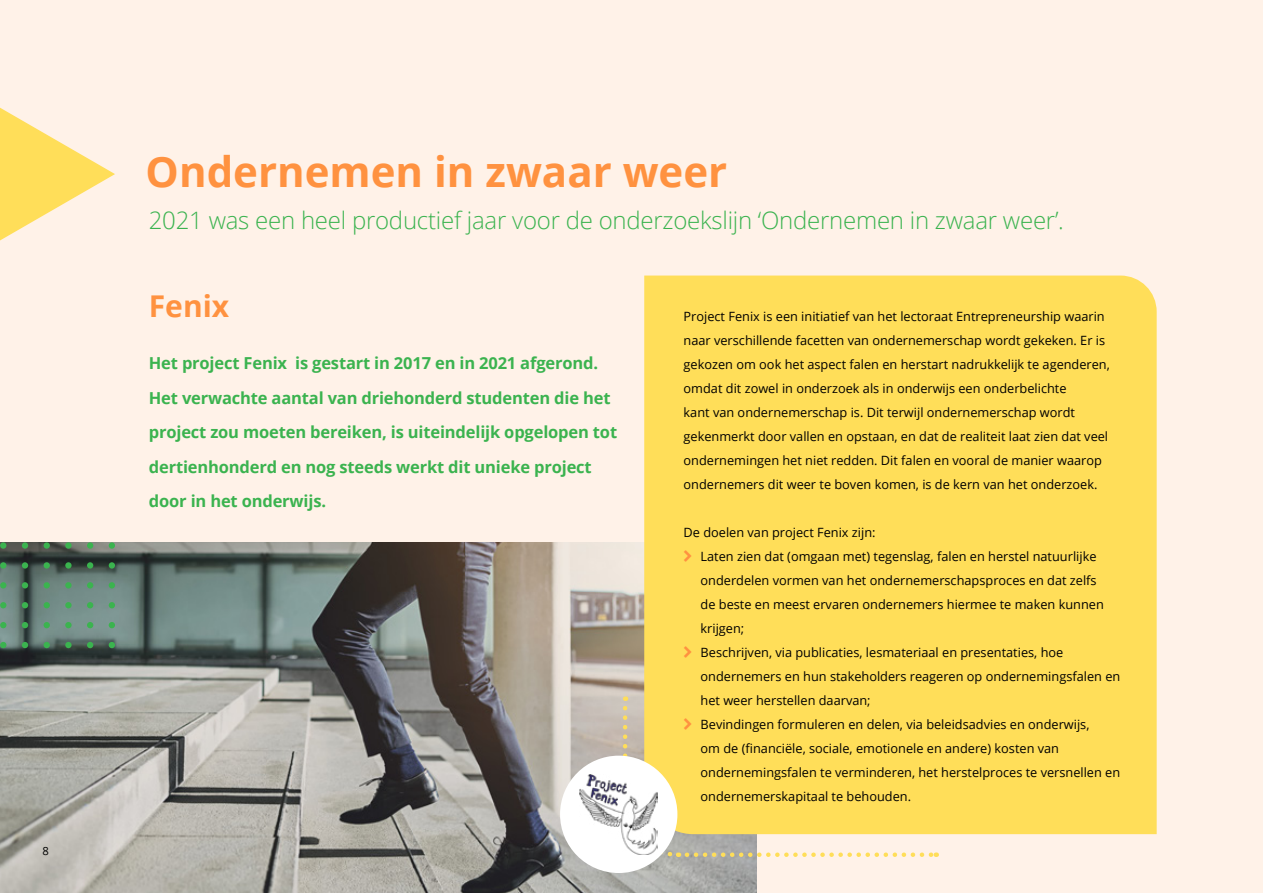
<style>
.page{position:relative;width:1263px;height:893px;background:#fff2e8}
.page>*{position:absolute;margin:0;border:0;box-sizing:border-box;transform-origin:0 0}
.HKOP{font:700 42px "Open Sans";color:#ff9240}
.Body_8_5_pt{font:700 30px "Open Sans";color:#ff9240}
.Body_8_5_pt-2{font:300 24px "Open Sans";letter-spacing:-.01em;color:#3bb34f}
.Intro{font:700 16.5px/34.5px "Open Sans";letter-spacing:-.01em;color:#3bb34f}
.Body_8_5_pt-3{font:12.75px/24px "Open Sans";color:#000}
.t1{font:11.25px "Open Sans";color:#000}
</style>
<div class="page">
<img style="left:0;top:542px;width:757px;height:351px">
<div style="left:644px;top:276px;width:513px;height:558px;background:#ffde59"></div>
<div style="left:0;top:542px;width:6px;height:7px;background:#3bb34f;border-radius:50%"></div>
<div style="left:22px;top:542px;width:6px;height:7px;background:#3bb34f;border-radius:50%"></div>
<div style="left:44px;top:542px;width:6px;height:7px;background:#3bb34f;border-radius:50%"></div>
<div style="left:65px;top:542px;width:7px;height:7px;background:#3bb34f;border-radius:50%"></div>
<div style="left:87px;top:542px;width:6px;height:7px;background:#3bb34f;border-radius:50%"></div>
<div style="left:109px;top:542px;width:6px;height:7px;background:#3bb34f;border-radius:50%"></div>
<svg style="left:0;top:582px;width:6px;height:6px"></svg>
<svg style="left:22px;top:582px;width:6px;height:6px"></svg>
<svg style="left:44px;top:582px;width:6px;height:6px"></svg>
<div style="left:65px;top:582px;width:7px;height:6px;background:#3bb34f;border-radius:50%"></div>
<svg style="left:87px;top:582px;width:6px;height:6px"></svg>
<svg style="left:109px;top:582px;width:6px;height:6px"></svg>
<svg style="left:0;top:622px;width:6px;height:6px"></svg>
<svg style="left:22px;top:622px;width:6px;height:6px"></svg>
<svg style="left:44px;top:622px;width:6px;height:6px"></svg>
<div style="left:65px;top:622px;width:7px;height:6px;background:#3bb34f;border-radius:50%"></div>
<svg style="left:87px;top:622px;width:6px;height:6px"></svg>
<svg style="left:109px;top:622px;width:6px;height:6px"></svg>
<div style="left:0;top:562px;width:6px;height:7px;background:#3bb34f;border-radius:50%"></div>
<div style="left:22px;top:562px;width:6px;height:7px;background:#3bb34f;border-radius:50%"></div>
<div style="left:44px;top:562px;width:6px;height:7px;background:#3bb34f;border-radius:50%"></div>
<svg style="left:65px;top:562px;width:7px;height:7px"></svg>
<div style="left:87px;top:562px;width:6px;height:7px;background:#3bb34f;border-radius:50%"></div>
<div style="left:109px;top:562px;width:6px;height:7px;background:#3bb34f;border-radius:50%"></div>
<svg style="left:0;top:602px;width:6px;height:6px"></svg>
<svg style="left:22px;top:602px;width:6px;height:6px"></svg>
<svg style="left:44px;top:602px;width:6px;height:6px"></svg>
<div style="left:65px;top:602px;width:7px;height:6px;background:#3bb34f;border-radius:50%"></div>
<svg style="left:87px;top:602px;width:6px;height:6px"></svg>
<svg style="left:109px;top:602px;width:6px;height:6px"></svg>
<svg style="left:0;top:642px;width:6px;height:6px"></svg>
<svg style="left:22px;top:642px;width:6px;height:6px"></svg>
<svg style="left:44px;top:642px;width:6px;height:6px"></svg>
<div style="left:65px;top:642px;width:7px;height:6px;background:#3bb34f;border-radius:50%"></div>
<svg style="left:87px;top:642px;width:6px;height:6px"></svg>
<svg style="left:109px;top:642px;width:6px;height:6px"></svg>
<div style="left:560px;top:756px;width:117px;height:117px;background:#fff;border-radius:50%"></div>
<img style="left:580px;top:774px;width:41px;height:54px">
<svg style="left:0;top:107px;width:115px;height:134px"></svg>
<svg style="left:684px;top:550px;width:8px;height:11px"></svg>
<svg style="left:684px;top:646px;width:8px;height:11px"></svg>
<svg style="left:621px;top:708px;width:316px;height:151px"></svg>
<p class="t1" style="left:43px;top:843px;width:8px">8</p>
<p class="HKOP" style="left:146px;top:142px;width:583px">Ondernemen in zwaar weer</p>
<p class="Body_8_5_pt-2" style="left:149px;top:204px;width:917px">2021 was een heel productief jaar voor de onderzoekslijn ‘Ondernemen in zwaar weer’.</p>
<p class="Body_8_5_pt" style="left:149px;top:285px;width:82px">Fenix</p>
<p class="Intro" style="left:149px;top:345px;width:470px">Het project Fenix is gestart in 2017 en in 2021 afgerond.<br>Het verwachte aantal van driehonderd studenten die het project zou moeten bereiken, is uiteindelijk opgelopen tot dertienhonderd en nog steeds werkt dit unieke project door in het onderwijs.</p>
<p class="Body_8_5_pt-3" style="left:684px;top:304px;width:428px">Project Fenix is een initiatief van het lectoraat Entrepreneurship waarin naar verschillende facetten van ondernemerschap wordt gekeken. Er is gekozen om ook het aspect falen en herstart nadrukkelijk te agenderen, omdat dit zowel in onderzoek als in onderwijs een onderbelichte<br>kant van ondernemerschap is. Dit terwijl ondernemerschap wordt gekenmerkt door vallen en opstaan, en dat de realiteit laat zien dat veel ondernemingen het niet redden. Dit falen en vooral de manier waarop ondernemers dit weer te boven komen, is de kern van het onderzoek.</p>
<p class="Body_8_5_pt-3" style="left:684px;top:520px;width:193px">De doelen van project Fenix zijn:</p>
<p class="Body_8_5_pt-3" style="left:701px;top:544px;width:405px">Laten zien dat (omgaan met) tegenslag, falen en herstel natuurlijke onderdelen vormen van het ondernemerschapsproces en dat zelfs de beste en meest ervaren ondernemers hiermee te maken kunnen krijgen;</p>
<p class="Body_8_5_pt-3" style="left:701px;top:640px;width:421px">Beschrijven, via publicaties, lesmateriaal en presentaties, hoe ondernemers en hun stakeholders reageren op ondernemingsfalen en het weer herstellen daarvan;</p>
<p class="Body_8_5_pt-3" style="left:701px;top:712px;width:421px">Bevindingen formuleren en delen, via beleidsadvies en onderwijs,<br>om de (financiële, sociale, emotionele en andere) kosten van ondernemingsfalen te verminderen, het herstelproces te versnellen en ondernemerskapitaal te behouden.</p>
</div>
